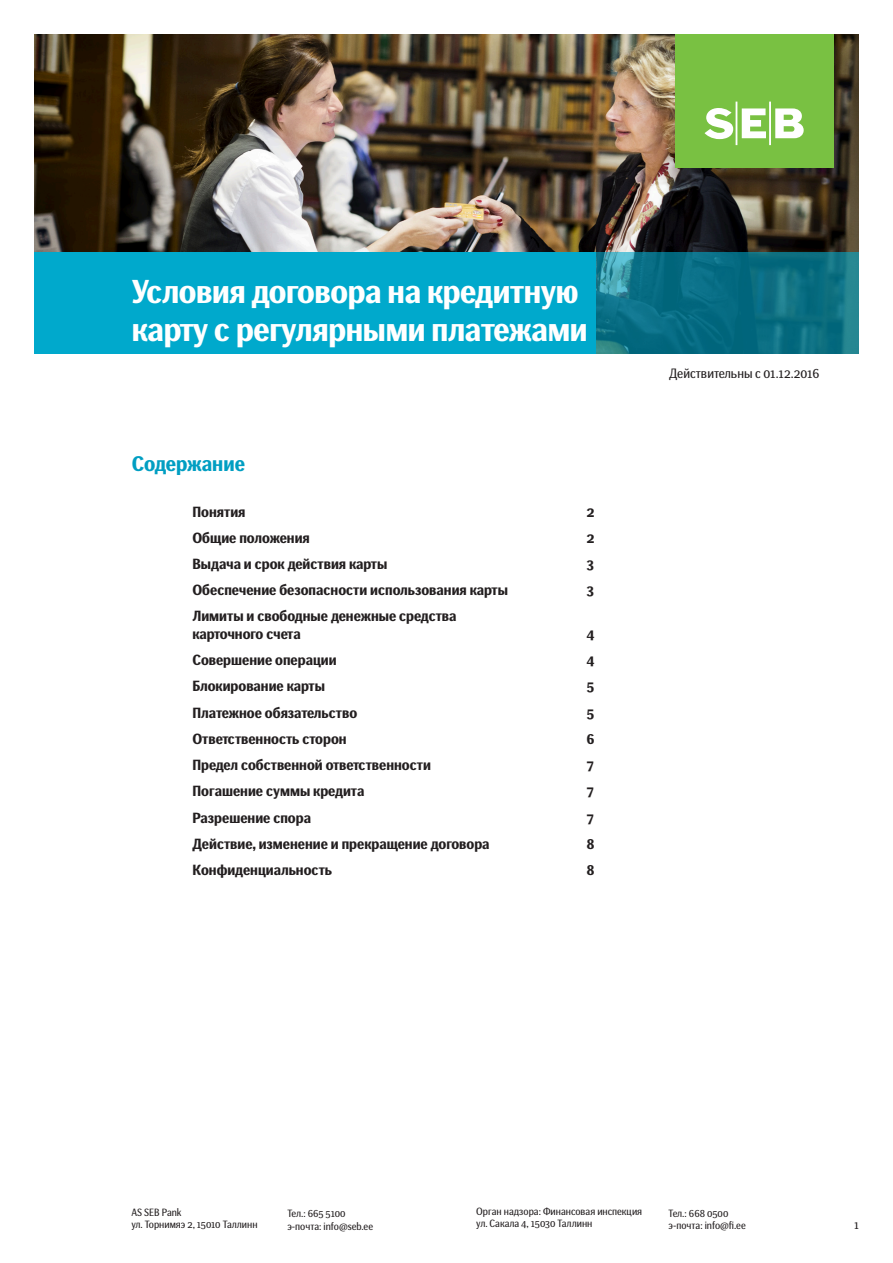
<style>
.page{position:relative;width:893px;height:1263px;background:#fff}
.page>*{position:absolute;margin:0;border:0;box-sizing:border-box;transform-origin:0 0}
.t1{font:700 33px/37.5px "SEB Basic CY";letter-spacing:-.01em;color:#fff}
.pealkiri_sinine{font:700 21px "SEB Basic CY";color:#009ec2}
.sisukord1{font:700 14.7px/17.7px "SEB Basic CY";color:#231f20}
.bodytext_9_11{font:13.5px "SEB Basic CY";color:#231f20}
.Body_tekst_10_12_lep{font:12px "SEB Basic CY";color:#231f20}
.t2{font:10.5px/12.6px "SEB Basic CY";color:#231f20}
</style>
<div class="page">
<img style="left:34px;top:34px;width:825px;height:219px">
<svg style="left:595px;top:253px;width:264px;height:101px;background:#0c7286"></svg>
<div style="left:34px;top:253px;width:561px;height:101px;background:#00a9cc"></div>
<div style="left:675px;top:34px;width:158px;height:134px;background:#79c142"></div>
<svg style="left:704px;top:102px;width:100px;height:43px"></svg>
<h1 class="t1" style="left:132px;top:274px;width:457px">Условия договора на кредитную карту с регулярными платежами</h1>
<p class="pealkiri_sinine" style="left:132px;top:452px;width:115px">Содержание</p>
<p class="sisukord1" style="left:192px;top:503px;width:55px">Понятия</p>
<p class="sisukord1" style="left:587px;top:503px;width:9px">2</p>
<p class="sisukord1" style="left:192px;top:529px;width:119px">Общие положения</p>
<p class="sisukord1" style="left:587px;top:529px;width:9px">2</p>
<p class="sisukord1" style="left:192px;top:555px;width:196px">Выдача и срок действия карты</p>
<p class="sisukord1" style="left:587px;top:555px;width:9px">3</p>
<p class="sisukord1" style="left:192px;top:582px;width:317px">Обеспечение безопасности использования карты</p>
<p class="sisukord1" style="left:587px;top:582px;width:9px">3</p>
<p class="sisukord1" style="left:192px;top:608px;width:266px">Лимиты и свободные денежные средства карточного счета</p>
<p class="sisukord1" style="left:587px;top:625px;width:9px">4</p>
<p class="sisukord1" style="left:192px;top:652px;width:146px">Совершение операции</p>
<p class="sisukord1" style="left:587px;top:652px;width:9px">4</p>
<p class="sisukord1" style="left:192px;top:678px;width:134px">Блокирование карты</p>
<p class="sisukord1" style="left:587px;top:678px;width:9px">5</p>
<p class="sisukord1" style="left:192px;top:704px;width:166px">Платежное обязательство</p>
<p class="sisukord1" style="left:587px;top:704px;width:9px">5</p>
<p class="sisukord1" style="left:192px;top:730px;width:156px">Ответственность сторон</p>
<p class="sisukord1" style="left:587px;top:730px;width:9px">6</p>
<p class="sisukord1" style="left:192px;top:756px;width:240px">Предел собственной ответственности</p>
<p class="sisukord1" style="left:587px;top:756px;width:8px">7</p>
<p class="sisukord1" style="left:192px;top:783px;width:174px">Погашение суммы кредита</p>
<p class="sisukord1" style="left:587px;top:783px;width:8px">7</p>
<p class="sisukord1" style="left:192px;top:809px;width:120px">Разрешение спора</p>
<p class="sisukord1" style="left:587px;top:809px;width:8px">7</p>
<p class="sisukord1" style="left:192px;top:835px;width:299px">Действие, изменение и прекращение договора</p>
<p class="sisukord1" style="left:587px;top:835px;width:9px">8</p>
<p class="sisukord1" style="left:192px;top:861px;width:141px">Конфиденциальность</p>
<p class="sisukord1" style="left:587px;top:861px;width:9px">8</p>
<p class="bodytext_9_11" style="left:669px;top:365px;width:152px">Действительны с 01.12.2016</p>
<p class="t2" style="left:131px;top:1206px;width:128px">AS SEB Pank<br>ул. Торнимяэ 2, 15010 Таллинн</p>
<p class="t2" style="left:476px;top:1205px;width:167px">Орган надзора: Финансовая инспекция ул. Сакала 4, 15030 Таллинн</p>
<p class="t2" style="left:287px;top:1207px;width:87px">Тел.: 665 5100 э-почта: info@seb.ee</p>
<p class="t2" style="left:669px;top:1207px;width:79px">Тел.: 668 0500 э-почта: info@fi.ee</p>
<p class="Body_tekst_10_12_lep" style="left:854px;top:1218px;width:6px">1</p>
</div>
